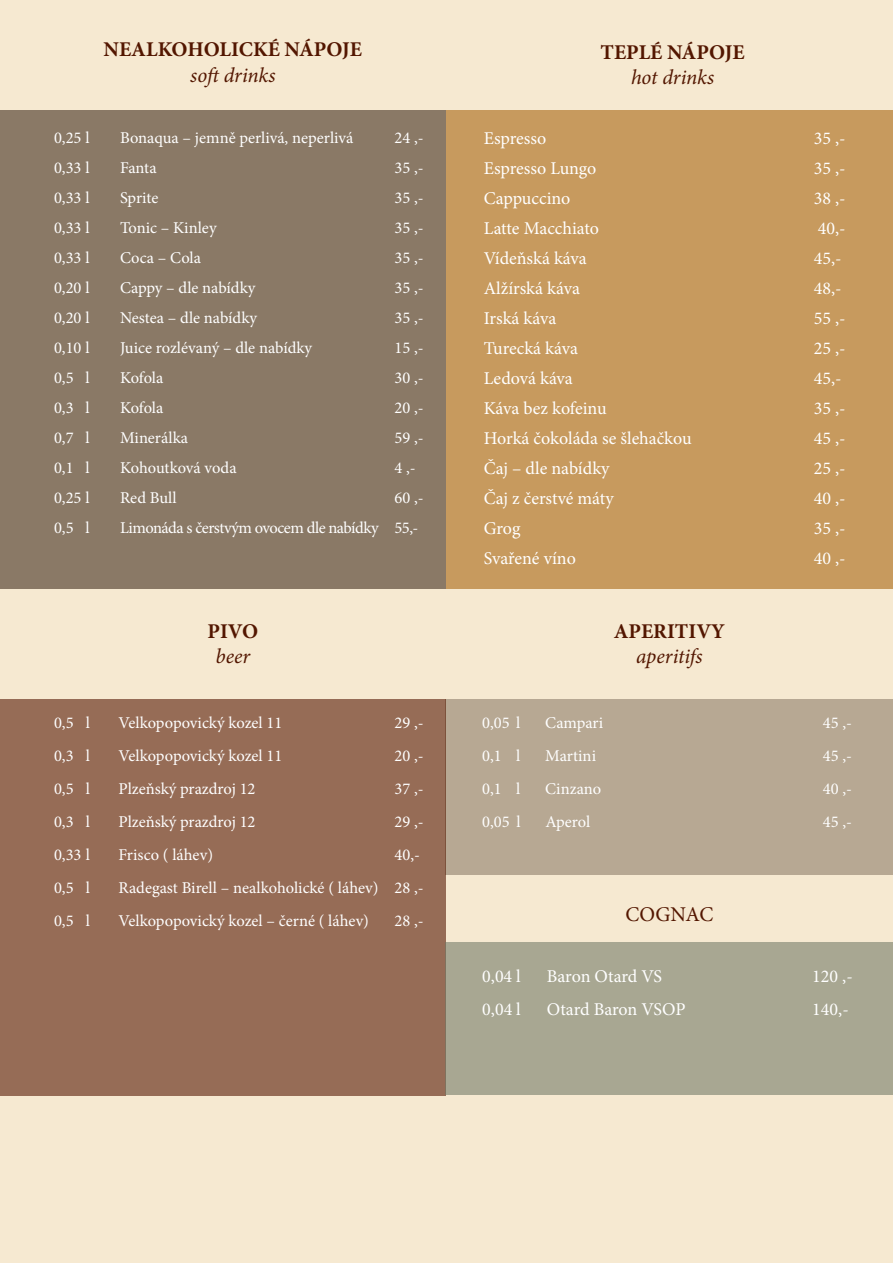
<style>
.page{position:relative;width:893px;height:1263px;background:#f6e9d1}
.page>*{position:absolute;margin:0;border:0;box-sizing:border-box;transform-origin:0 0}
.t1{font:700 21px "Minion Pro";color:#531600}
.t2{font:italic 21px "Minion Pro";letter-spacing:-.005em;color:#531600}
.t3{font:21px "Minion Pro";color:#531600}
.t4{font:18px "Minion Pro";color:#fff}
.t5{font:16.5px "Minion Pro";color:#fff}
.t6{font:16.5px "Minion Pro";letter-spacing:-.03em;color:#fff}
</style>
<div class="page">
<div style="left:446px;top:699px;width:447px;height:175px;background:#b7a893"></div>
<div style="left:0;top:110px;width:446px;height:478px;background:#8a7966"></div>
<div style="left:446px;top:110px;width:447px;height:478px;background:#c79a5e"></div>
<div style="left:0;top:699px;width:446px;height:396px;background:#966c56"></div>
<div style="left:446px;top:942px;width:447px;height:153px;background:#a8a792"></div>
<p class="t1" style="left:104px;top:35px;width:260px">NEALKOHOLICKÉ NÁPOJE</p>
<p class="t2" style="left:190px;top:60px;width:87px">soft drinks</p>
<p class="t5" style="left:54px;top:127px;width:37px">0,25 l</p>
<p class="t5" style="left:120px;top:127px;width:235px">Bonaqua – jemně perlivá, neperlivá</p>
<p class="t5" style="left:394px;top:127px;width:31px">24 ,-</p>
<p class="t5" style="left:54px;top:157px;width:37px">0,33 l</p>
<p class="t5" style="left:120px;top:157px;width:38px">Fanta</p>
<p class="t5" style="left:394px;top:157px;width:31px">35 ,-</p>
<p class="t5" style="left:54px;top:187px;width:37px">0,33 l</p>
<p class="t5" style="left:120px;top:187px;width:40px">Sprite</p>
<p class="t5" style="left:394px;top:187px;width:31px">35 ,-</p>
<p class="t5" style="left:54px;top:217px;width:37px">0,33 l</p>
<p class="t5" style="left:120px;top:217px;width:98px">Tonic – Kinley</p>
<p class="t5" style="left:394px;top:217px;width:31px">35 ,-</p>
<p class="t5" style="left:54px;top:247px;width:37px">0,33 l</p>
<p class="t5" style="left:120px;top:247px;width:83px">Coca – Cola</p>
<p class="t5" style="left:394px;top:247px;width:31px">35 ,-</p>
<p class="t5" style="left:54px;top:277px;width:37px">0,20 l</p>
<p class="t5" style="left:120px;top:277px;width:137px">Cappy – dle nabídky</p>
<p class="t5" style="left:394px;top:277px;width:31px">35 ,-</p>
<p class="t5" style="left:54px;top:307px;width:37px">0,20 l</p>
<p class="t5" style="left:120px;top:307px;width:139px">Nestea – dle nabídky</p>
<p class="t5" style="left:394px;top:307px;width:31px">35 ,-</p>
<p class="t5" style="left:54px;top:337px;width:37px">0,10 l</p>
<p class="t5" style="left:120px;top:337px;width:194px">Juice rozlévaný – dle nabídky</p>
<p class="t5" style="left:394px;top:337px;width:31px">15 ,-</p>
<p class="t5" style="left:54px;top:367px;width:37px">0,5 l</p>
<p class="t5" style="left:120px;top:367px;width:45px">Kofola</p>
<p class="t5" style="left:394px;top:367px;width:31px">30 ,-</p>
<p class="t5" style="left:54px;top:397px;width:37px">0,3 l</p>
<p class="t5" style="left:120px;top:397px;width:45px">Kofola</p>
<p class="t5" style="left:394px;top:397px;width:31px">20 ,-</p>
<p class="t5" style="left:54px;top:427px;width:37px">0,7 l</p>
<p class="t5" style="left:120px;top:427px;width:70px">Minerálka</p>
<p class="t5" style="left:394px;top:427px;width:31px">59 ,-</p>
<p class="t5" style="left:54px;top:457px;width:37px">0,1 l</p>
<p class="t5" style="left:120px;top:457px;width:118px">Kohoutková voda</p>
<p class="t5" style="left:394px;top:457px;width:23px">4 ,-</p>
<p class="t5" style="left:54px;top:487px;width:37px">0,25 l</p>
<p class="t5" style="left:120px;top:487px;width:58px">Red Bull</p>
<p class="t5" style="left:394px;top:487px;width:31px">60 ,-</p>
<p class="t5" style="left:54px;top:517px;width:37px">0,5 l</p>
<p class="t6" style="left:120px;top:517px;width:300px">Limonáda s čerstvým ovocem dle nabídky 55,-</p>
<p class="t1" style="left:208px;top:617px;width:52px">PIVO</p>
<p class="t2" style="left:216px;top:642px;width:36px">beer</p>
<p class="t5" style="left:54px;top:711px;width:38px">0,5 l</p>
<p class="t5" style="left:118px;top:711px;width:165px">Velkopopovický kozel 11</p>
<p class="t5" style="left:394px;top:711px;width:31px">29 ,-</p>
<p class="t5" style="left:54px;top:744px;width:38px">0,3 l</p>
<p class="t5" style="left:118px;top:744px;width:165px">Velkopopovický kozel 11</p>
<p class="t5" style="left:394px;top:744px;width:31px">20 ,-</p>
<p class="t5" style="left:54px;top:777px;width:38px">0,5 l</p>
<p class="t5" style="left:118px;top:777px;width:139px">Plzeňský prazdroj 12</p>
<p class="t5" style="left:394px;top:777px;width:31px">37 ,-</p>
<p class="t5" style="left:54px;top:810px;width:38px">0,3 l</p>
<p class="t5" style="left:118px;top:810px;width:139px">Plzeňský prazdroj 12</p>
<p class="t5" style="left:394px;top:810px;width:31px">29 ,-</p>
<p class="t5" style="left:54px;top:843px;width:38px">0,33 l</p>
<p class="t5" style="left:118px;top:843px;width:96px">Frisco ( láhev)</p>
<p class="t5" style="left:394px;top:843px;width:27px">40,-</p>
<p class="t5" style="left:54px;top:876px;width:38px">0,5 l</p>
<p class="t5" style="left:118px;top:876px;width:307px">Radegast Birell – nealkoholické ( láhev) 28 ,-</p>
<p class="t5" style="left:54px;top:909px;width:38px">0,5 l</p>
<p class="t5" style="left:118px;top:909px;width:252px">Velkopopovický kozel – černé ( láhev)</p>
<p class="t5" style="left:394px;top:909px;width:31px">28 ,-</p>
<p class="t1" style="left:601px;top:38px;width:146px">TEPLÉ NÁPOJE</p>
<p class="t2" style="left:631px;top:63px;width:85px">hot drinks</p>
<p class="t4" style="left:484px;top:126px;width:64px">Espresso</p>
<p class="t4" style="left:814px;top:126px;width:33px">35 ,-</p>
<p class="t4" style="left:484px;top:156px;width:114px">Espresso Lungo</p>
<p class="t4" style="left:814px;top:156px;width:33px">35 ,-</p>
<p class="t4" style="left:484px;top:186px;width:88px">Cappuccino</p>
<p class="t4" style="left:814px;top:186px;width:33px">38 ,-</p>
<p class="t4" style="left:484px;top:216px;width:117px">Latte Macchiato</p>
<p class="t4" style="left:818px;top:216px;width:29px">40,-</p>
<p class="t4" style="left:484px;top:246px;width:104px">Vídeňská káva</p>
<p class="t4" style="left:814px;top:246px;width:29px">45,-</p>
<p class="t4" style="left:484px;top:276px;width:98px">Alžírská káva</p>
<p class="t4" style="left:814px;top:276px;width:29px">48,-</p>
<p class="t4" style="left:484px;top:306px;width:74px">Irská káva</p>
<p class="t4" style="left:814px;top:306px;width:33px">55 ,-</p>
<p class="t4" style="left:484px;top:336px;width:96px">Turecká káva</p>
<p class="t4" style="left:814px;top:336px;width:33px">25 ,-</p>
<p class="t4" style="left:484px;top:366px;width:91px">Ledová káva</p>
<p class="t4" style="left:814px;top:366px;width:29px">45,-</p>
<p class="t4" style="left:484px;top:396px;width:124px">Káva bez kofeinu</p>
<p class="t4" style="left:814px;top:396px;width:33px">35 ,-</p>
<p class="t4" style="left:484px;top:426px;width:209px">Horká čokoláda se šlehačkou</p>
<p class="t4" style="left:814px;top:426px;width:33px">45 ,-</p>
<p class="t4" style="left:484px;top:456px;width:127px">Čaj – dle nabídky</p>
<p class="t4" style="left:814px;top:456px;width:33px">25 ,-</p>
<p class="t4" style="left:484px;top:486px;width:131px">Čaj z čerstvé máty</p>
<p class="t4" style="left:814px;top:486px;width:33px">40 ,-</p>
<p class="t4" style="left:484px;top:516px;width:38px">Grog</p>
<p class="t4" style="left:814px;top:516px;width:33px">35 ,-</p>
<p class="t4" style="left:484px;top:546px;width:94px">Svařené víno</p>
<p class="t4" style="left:814px;top:546px;width:33px">40 ,-</p>
<p class="t1" style="left:614px;top:617px;width:113px">APERITIVY</p>
<p class="t2" style="left:636px;top:642px;width:68px">aperitifs</p>
<p class="t5" style="left:482px;top:711px;width:40px">0,05 l</p>
<p class="t5" style="left:545px;top:711px;width:59px">Campari</p>
<p class="t5" style="left:823px;top:711px;width:31px">45 ,-</p>
<p class="t5" style="left:482px;top:744px;width:40px">0,1 l</p>
<p class="t5" style="left:545px;top:744px;width:52px">Martini</p>
<p class="t5" style="left:823px;top:744px;width:31px">45 ,-</p>
<p class="t5" style="left:482px;top:777px;width:40px">0,1 l</p>
<p class="t5" style="left:545px;top:777px;width:57px">Cinzano</p>
<p class="t5" style="left:823px;top:777px;width:31px">40 ,-</p>
<p class="t5" style="left:482px;top:810px;width:40px">0,05 l</p>
<p class="t5" style="left:545px;top:810px;width:46px">Aperol</p>
<p class="t5" style="left:823px;top:810px;width:31px">45 ,-</p>
<p class="t3" style="left:625px;top:900px;width:89px">COGNAC</p>
<p class="t4" style="left:482px;top:964px;width:40px">0,04 l</p>
<p class="t4" style="left:547px;top:964px;width:117px">Baron Otard VS</p>
<p class="t4" style="left:812px;top:964px;width:42px">120 ,-</p>
<p class="t4" style="left:482px;top:997px;width:40px">0,04 l</p>
<p class="t4" style="left:547px;top:997px;width:140px">Otard Baron VSOP</p>
<p class="t4" style="left:812px;top:997px;width:38px">140,-</p>
</div>
